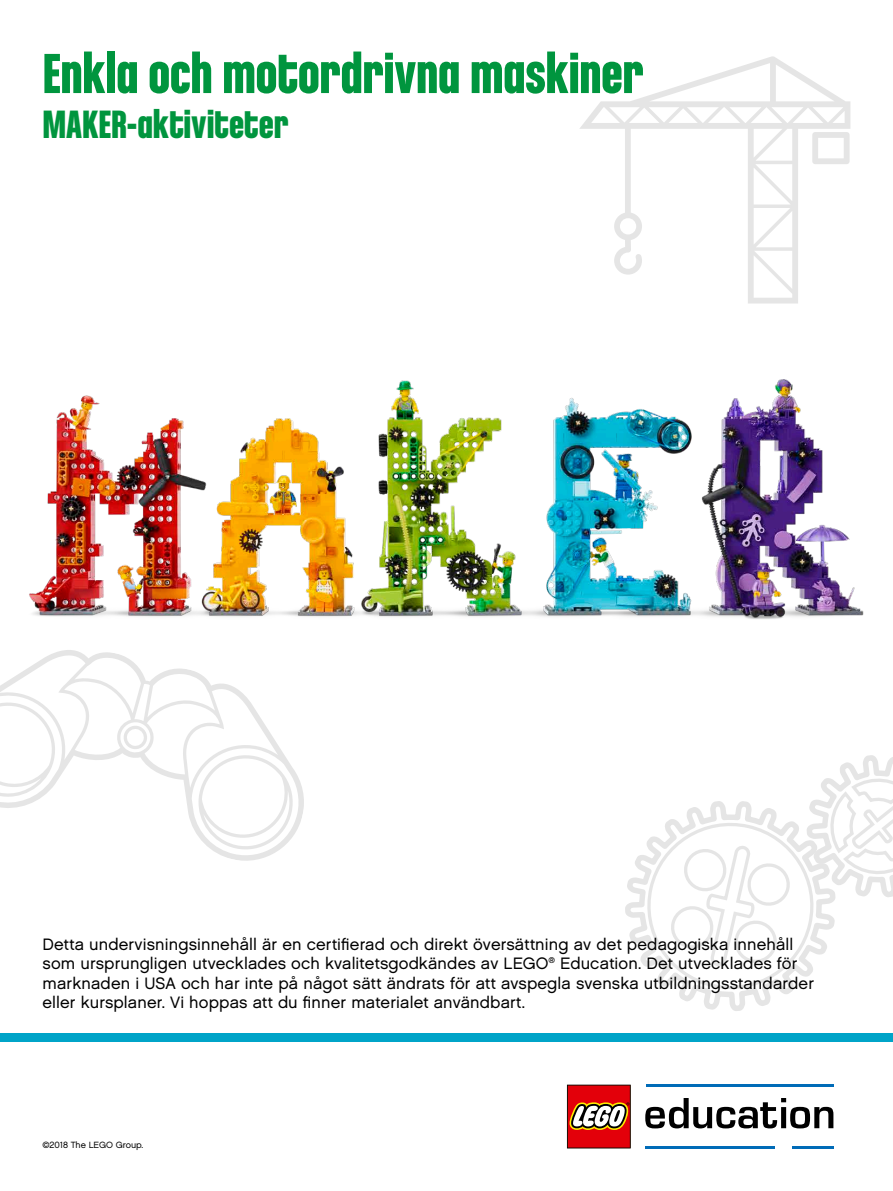
<style>
.page{position:relative;width:893px;height:1191px;background:#fff}
.page>*{position:absolute;margin:0;border:0;box-sizing:border-box;transform-origin:0 0}
.t1{font:700 60px "LEGO Chalet Comprime 80";letter-spacing:-.005em;color:#00953e}
.t2{font:700 42px "LEGO Chalet Comprime 80";letter-spacing:.005em;color:#00953e}
.t3{font:16.5px/19.5px "LEGO Chalet 60";letter-spacing:.01em;color:#000}
.t4{font:9px "LEGO Chalet 60";color:#000}
</style>
<div class="page">
<img style="left:29px;top:379px;width:835px;height:240px">
<svg style="left:625px;top:855px;width:146px;height:156px"></svg>
<svg style="left:641px;top:755px;width:252px;height:240px"></svg>
<svg style="left:0;top:650px;width:304px;height:211px"></svg>
<svg style="left:123px;top:724px;width:25px;height:26px"></svg>
<svg style="left:580px;top:56px;width:270px;height:247px"></svg>
<svg style="left:812px;top:132px;width:38px;height:32px"></svg>
<div style="left:0;top:1033px;width:893px;height:9px;background:#00a4c8"></div>
<svg style="left:645px;top:1098px;width:188px;height:30px"></svg>
<hr style="left:646px;top:1084px;width:187px;height:3px;background:#006bb7">
<hr style="left:646px;top:1145px;width:129px;height:3px;background:#006bb7">
<hr style="left:792px;top:1145px;width:41px;height:3px;background:#006bb7">
<svg style="left:567px;top:1084px;width:64px;height:64px;background:#c43d34"></svg>
<h1 class="t1" style="left:43px;top:38px;width:602px">Enkla och motordrivna maskiner</h1>
<h2 class="t2" style="left:43px;top:100px;width:247px">MAKER-aktiviteter</h2>
<p class="t3" style="left:43px;top:934px;width:773px">Detta undervisningsinnehåll är en certifierad och direkt översättning av det pedagogiska innehåll som ursprungligen utvecklades och kvalitetsgodkändes av LEGO<sup>®</sup> Education. Det utvecklades för marknaden i USA och har inte på något sätt ändrats för att avspegla svenska utbildningsstandarder eller kursplaner. Vi hoppas att du finner materialet användbart.</p>
<p class="t4" style="left:43px;top:1139px;width:102px">©2018 The LEGO Group.</p>
</div>
